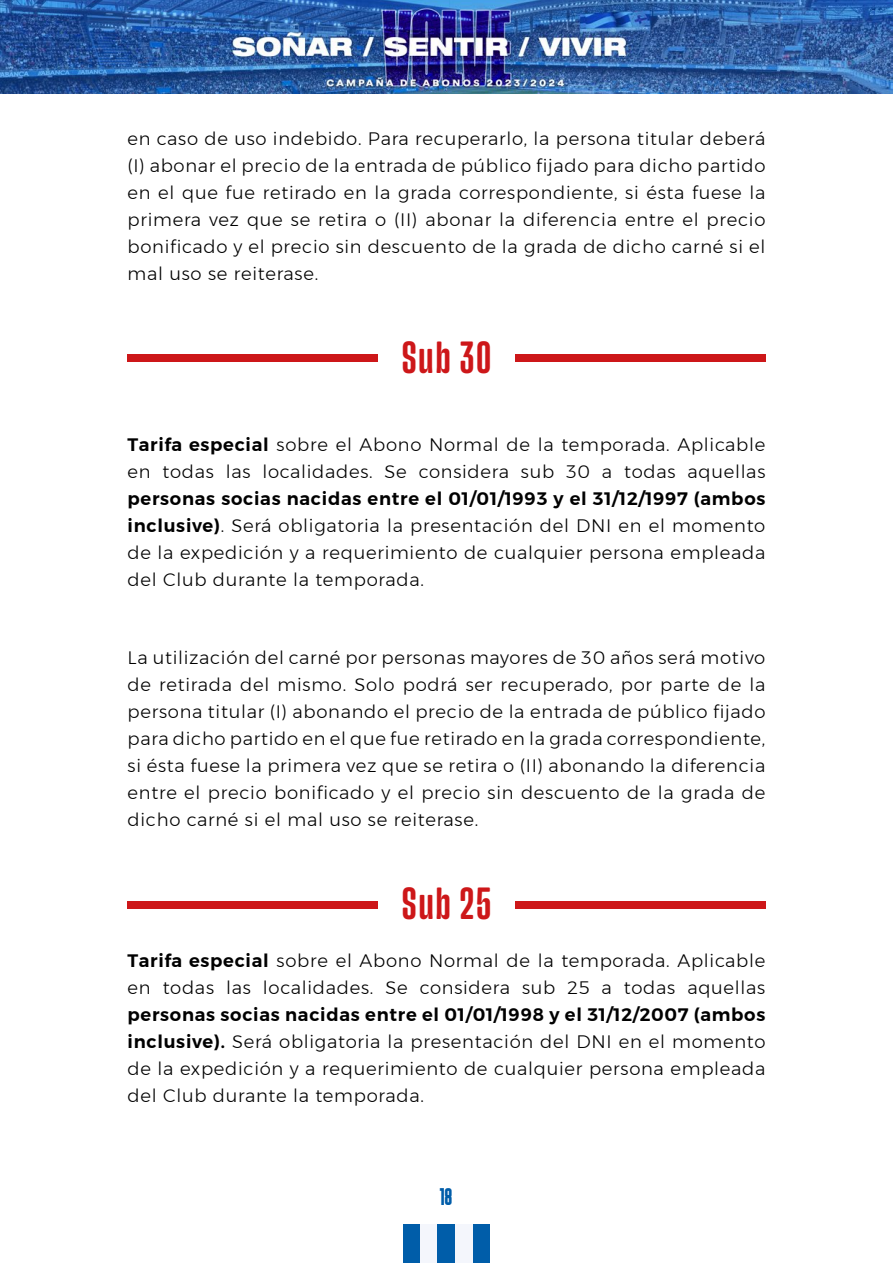
<style>
.page{position:relative;width:893px;height:1263px;background:#fff}
.page>*{position:absolute;margin:0;border:0;box-sizing:border-box;transform-origin:0 0}
.sub-apartado{font:100 extra-condensed 45px "Snug Variable";letter-spacing:.05em;color:#cd1719}
.t1{font:24px "GRNORCH";color:#005da9}
.sub-apartado-2{font:300 18px/27px "Montserrat";letter-spacing:.04em;color:#000;text-align:justify}
.PARRAFO-2122{font:300 18px/27px "Montserrat";letter-spacing:.04em;color:#000;text-align:justify}
.s1{font-weight:600}
</style>
<div class="page">
<svg style="left:0;top:93px;width:893px;height:1px"></svg>
<img style="left:0;top:0;width:893px;height:93px">
<div style="left:128px;top:355px;width:250px;height:7px;background:#cd1719"></div>
<div style="left:515px;top:355px;width:250px;height:7px;background:#cd1719"></div>
<div style="left:128px;top:901px;width:250px;height:7px;background:#cd1719"></div>
<div style="left:515px;top:901px;width:250px;height:7px;background:#cd1719"></div>
<div style="left:403px;top:1225px;width:17px;height:38px;background:#005da9"></div>
<div style="left:420px;top:1225px;width:18px;height:38px;background:#f4f6fc"></div>
<div style="left:438px;top:1225px;width:17px;height:38px;background:#005da9"></div>
<div style="left:472px;top:1225px;width:18px;height:38px;background:#005da9"></div>
<div style="left:455px;top:1225px;width:17px;height:38px;background:#f4f6fc"></div>
<p class="PARRAFO-2122" style="left:128px;top:125px;width:639px">en caso de uso indebido. Para recuperarlo, la persona titular deberá (I) abonar el precio de la entrada de público fijado para dicho partido en el que fue retirado en la grada correspondiente, si ésta fuese la primera vez que se retira o (II) abonar la diferencia entre el precio bonificado y el precio sin descuento de la grada de dicho carné si el mal uso se reiterase.</p>
<p class="sub-apartado" style="left:402px;top:335px;width:90px">Sub 30</p>
<p class="sub-apartado-2" style="left:128px;top:431px;width:639px"><span class="s1">Tarifa especial</span> sobre el Abono Normal de la temporada. Aplicable en todas las localidades. Se considera sub 30 a todas aquellas <span class="s1">personas socias nacidas entre el 01/01/1993 y el 31/12/1997 (ambos inclusive)</span>. Será obligatoria la presentación del DNI en el momento de la expedición y a requerimiento de cualquier persona empleada del Club durante la temporada.</p>
<p class="sub-apartado-2" style="left:128px;top:644px;width:639px">La utilización del carné por personas mayores de 30 años será motivo de retirada del mismo. Solo podrá ser recuperado, por parte de la persona titular (I) abonando el precio de la entrada de público fijado para dicho partido en el que fue retirado en la grada correspondiente, si ésta fuese la primera vez que se retira o (II) abonando la diferencia entre el precio bonificado y el precio sin descuento de la grada de dicho carné si el mal uso se reiterase.</p>
<p class="sub-apartado" style="left:402px;top:881px;width:90px">Sub 25</p>
<p class="PARRAFO-2122" style="left:128px;top:947px;width:639px"><span class="s1">Tarifa especial</span> sobre el Abono Normal de la temporada. Aplicable en todas las localidades. Se considera sub 25 a todas aquellas <span class="s1">personas socias nacidas entre el 01/01/1998 y el 31/12/2007 (ambos inclusive).</span> Será obligatoria la presentación del DNI en el momento de la expedición y a requerimiento de cualquier persona empleada del Club durante la temporada.</p>
<h2 class="t1" style="left:440px;top:1184px;width:14px">18</h2>
</div>
